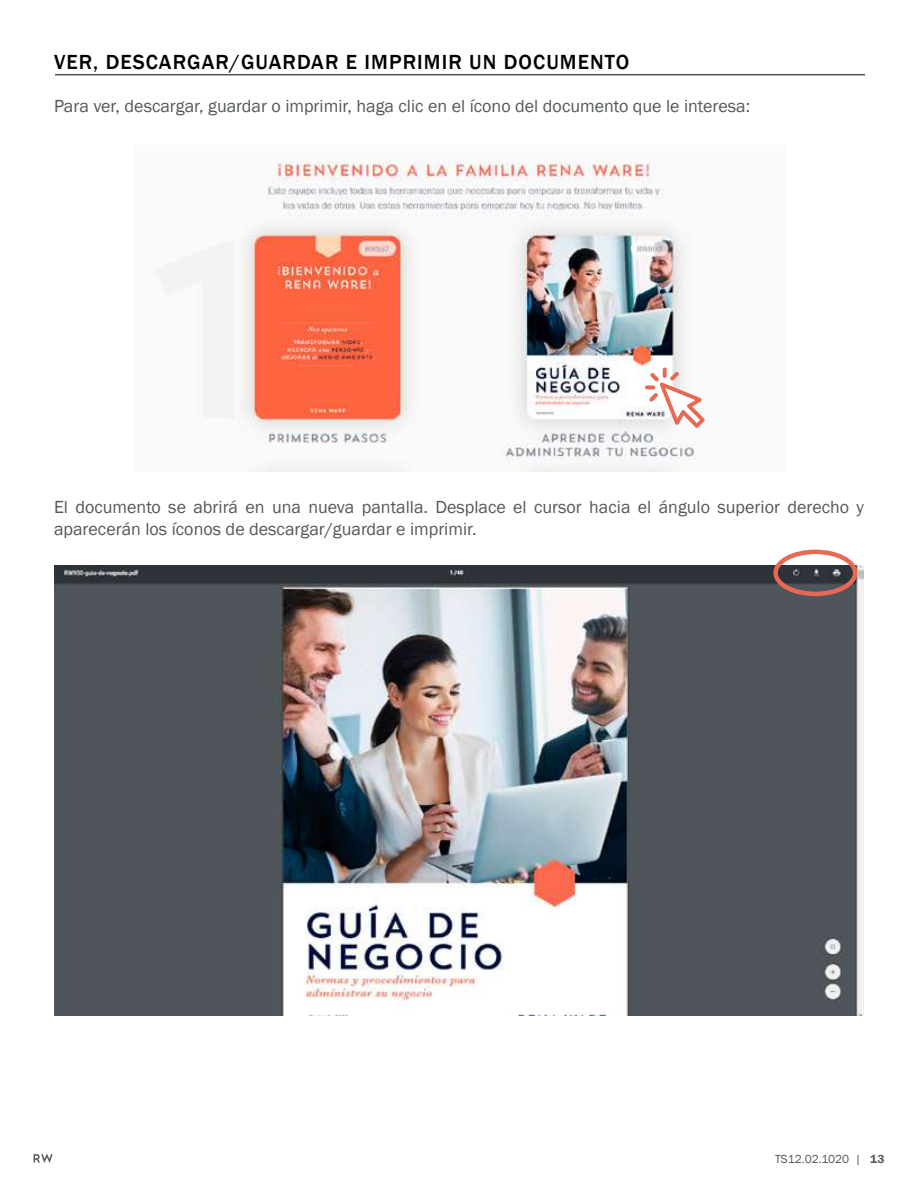
<style>
.page{position:relative;width:918px;height:1188px;background:#fff}
.page>*{position:absolute;margin:0;border:0;box-sizing:border-box;transform-origin:0 0}
.t1{font:500 21px "Franklin Gothic";letter-spacing:.05em;color:#000}
.t2{font:18px/21.6px "Franklin Gothic";color:#54585a}
.t3{font:12px "Franklin Gothic";color:#575756}
.s1{font-weight:600}
</style>
<div class="page">
<svg style="left:34px;top:1154px;width:19px;height:9px"></svg>
<hr style="left:55px;top:74px;width:810px;height:1px;background:#000">
<img style="left:156px;top:161px;width:543px;height:310px">
<img style="left:54px;top:566px;width:810px;height:450px">
<svg style="left:645px;top:385px;width:10px;height:4px"></svg>
<svg style="left:663px;top:367px;width:4px;height:11px"></svg>
<svg style="left:649px;top:372px;width:56px;height:56px"></svg>
<div style="left:773px;top:550px;width:84px;height:46px;border:4px solid #e76953;border-radius:50%"></div>
<p class="t1" style="left:54px;top:49px;width:577px">VER, DESCARGAR/GUARDAR E IMPRIMIR UN DOCUMENTO</p>
<p class="t2" style="left:54px;top:95px;width:698px">Para ver, descargar, guardar o imprimir, haga clic en el ícono del documento que le interesa:</p>
<p class="t2" style="left:54px;top:497px;width:812px">El documento se abrirá en una nueva pantalla. Desplace el cursor hacia el ángulo superior derecho y aparecerán los íconos de descargar/guardar e imprimir.</p>
<p class="t3" style="left:775px;top:1151px;width:111px">TS12.02.1020 | <span class="s1">13</span></p>
</div>
